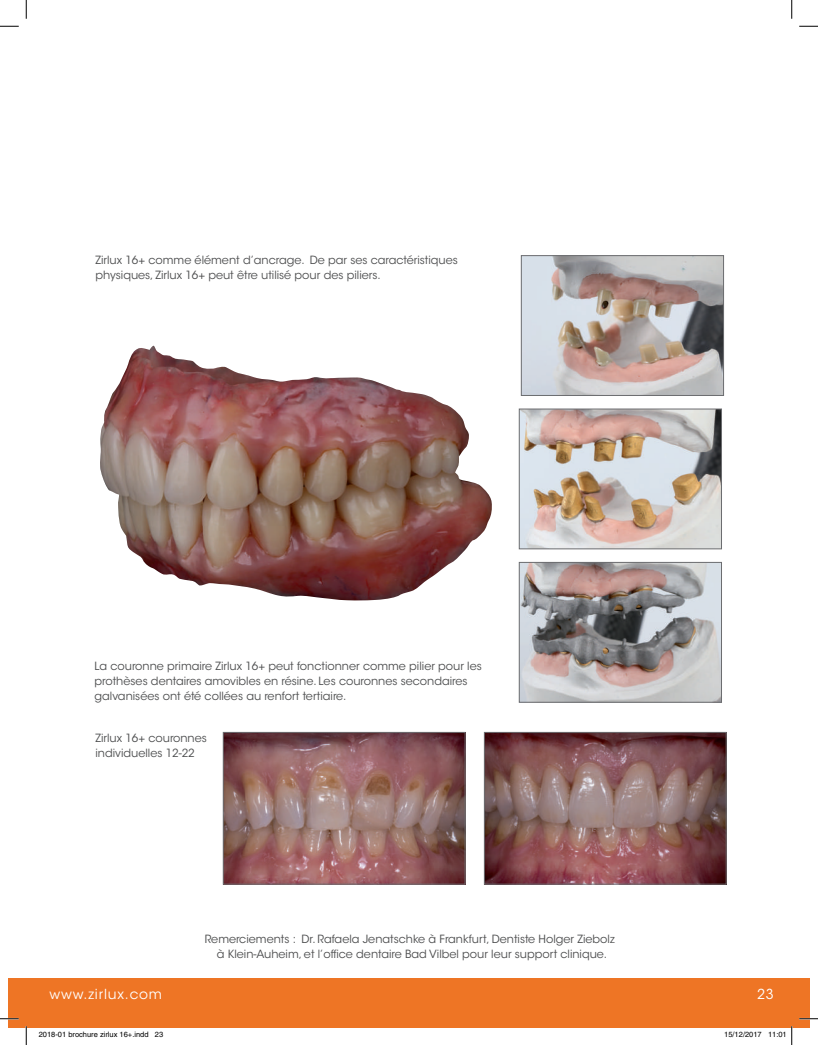
<style>
.page{position:relative;width:818px;height:1045px;background:#fff}
.page>*{position:absolute;margin:0;border:0;box-sizing:border-box;transform-origin:0 0}
.t1{font:13.75px "ITC Avant Garde Std";letter-spacing:.06em;color:#fff}
.t2{font:11.25px/15px "ITC Avant Garde Std";color:#4b4c4d}
.t3{font:7.5px "Helvetica";color:#000}
</style>
<div class="page">
<div style="left:9px;top:978px;width:800px;height:50px;background:#ee7525"></div>
<img style="left:225px;top:734px;width:238px;height:148px">
<div style="left:223px;top:732px;width:242px;height:152px;border:1px solid #6c6d70"></div>
<img style="left:486px;top:734px;width:238px;height:148px">
<div style="left:484px;top:732px;width:242px;height:152px;border:1px solid #6c6d70"></div>
<img style="left:521px;top:564px;width:199px;height:136px">
<div style="left:519px;top:562px;width:203px;height:140px;border:1px solid #6c6d70"></div>
<img style="left:521px;top:411px;width:199px;height:136px">
<div style="left:519px;top:409px;width:203px;height:140px;border:1px solid #6c6d70"></div>
<img style="left:523px;top:257px;width:199px;height:137px">
<div style="left:521px;top:255px;width:203px;height:141px;border:1px solid #6c6d70"></div>
<img style="left:100px;top:346px;width:392px;height:254px">
<svg style="left:0;top:25px;width:19px;height:2px"></svg>
<svg style="left:799px;top:25px;width:19px;height:2px"></svg>
<svg style="left:0;top:1018px;width:19px;height:1px"></svg>
<svg style="left:799px;top:1018px;width:19px;height:1px"></svg>
<svg style="left:25px;top:0;width:2px;height:19px"></svg>
<svg style="left:25px;top:1026px;width:2px;height:19px"></svg>
<svg style="left:791px;top:0;width:1px;height:19px"></svg>
<svg style="left:791px;top:1026px;width:1px;height:19px"></svg>
<p class="t2" style="left:96px;top:252px;width:364px">Zirlux 16+ comme élément d’ancrage. De par ses caractéristiques physiques, Zirlux 16+ peut être utilisé pour des piliers.</p>
<p class="t2" style="left:95px;top:658px;width:389px">La couronne primaire Zirlux 16+ peut fonctionner comme pilier pour les prothèses dentaires amovibles en résine. Les couronnes secondaires galvanisées ont été collées au renfort tertiaire.</p>
<p class="t2" style="left:96px;top:731px;width:113px">Zirlux 16+ couronnes individuelles 12-22</p>
<p class="t2" style="left:205px;top:931px;width:411px;text-align:center">Remerciements : Dr. Rafaela Jenatschke à Frankfurt, Dentiste Holger Ziebolz à Klein-Auheim, et l’office dentaire Bad Vilbel pour leur support clinique.</p>
<p class="t1" style="left:50px;top:985px;width:114px">www.zirlux.com</p>
<p class="t1" style="left:757px;top:985px;width:18px">23</p>
<p class="t3" style="left:39px;top:1030px;width:126px">2018-01 brochure zirlux 16+.indd 23</p>
<p class="t3" style="left:724px;top:1030px;width:64px">15/12/2017 11:01</p>
</div>
